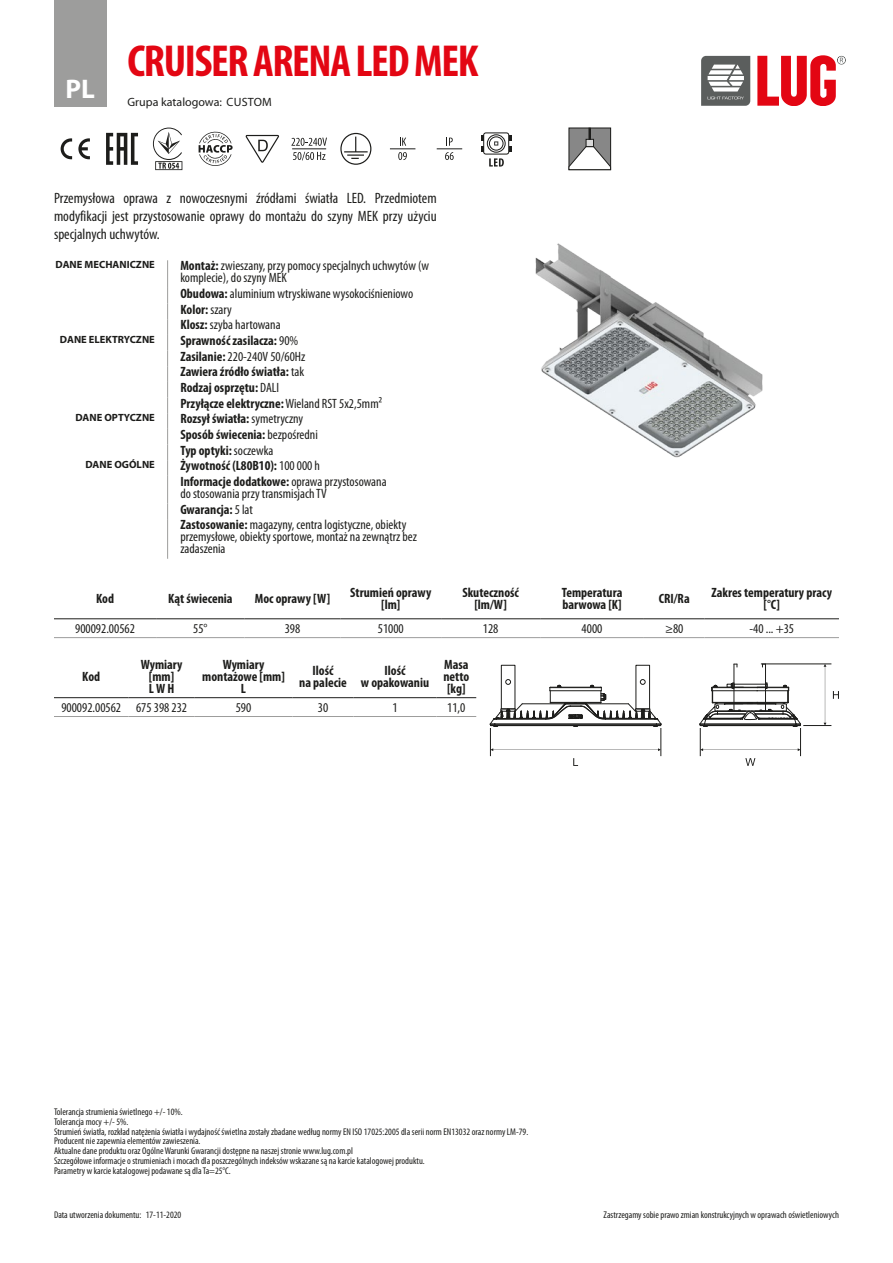
<style>
.page{position:relative;width:893px;height:1263px;background:#fff}
.page>*{position:absolute;margin:0;border:0;box-sizing:border-box;transform-origin:0 0}
.t1{font:700 condensed 45px "Myriad Pro";letter-spacing:-.03em;color:#e30613}
.t2{font:700 27px "Myriad Pro";color:#fff}
.Charakterystyka{font:condensed 15px/18px "Myriad Pro";color:#1d1d1b;text-align:justify}
.tabela_opisowa_body{font:condensed 13.5px/12px "Myriad Pro";color:#1d1d1b}
.tabela_opisowa_body-2{font:700 condensed 13.5px "Myriad Pro";color:#1d1d1b}
.tabela_naglowek{font:700 condensed 13.5px/12px "Myriad Pro";color:#1d1d1b;text-align:center}
.tabela_body{font:condensed 13.5px "Myriad Pro";color:#1d1d1b}
.t3{font:12px "Myriad Pro";color:#1d1d1b}
.tab_opisy_tab{font:700 10.5px "Myriad Pro";color:#1d1d1b}
.t4{font:condensed 9.75px/9.8px "Myriad Pro";color:#1d1d1b}
.s1{font-weight:700}
.s2{font-weight:400}
</style>
<div class="page">
<div style="left:54px;top:0;width:52px;height:106px;background:#9d9d9c"></div>
<svg style="left:757px;top:55px;width:89px;height:51px"></svg>
<svg style="left:701px;top:56px;width:49px;height:50px"></svg>
<img style="left:535px;top:243px;width:228px;height:215px">
<svg style="left:61px;top:138px;width:29px;height:21px"></svg>
<svg style="left:106px;top:133px;width:32px;height:32px"></svg>
<svg style="left:153px;top:128px;width:29px;height:42px"></svg>
<svg style="left:199px;top:131px;width:34px;height:35px"></svg>
<svg style="left:246px;top:135px;width:33px;height:28px"></svg>
<svg style="left:291px;top:138px;width:36px;height:8px"></svg>
<svg style="left:293px;top:152px;width:32px;height:8px"></svg>
<hr style="left:292px;top:148px;width:34px;height:1px;background:#1d1d1b">
<svg style="left:340px;top:133px;width:31px;height:32px"></svg>
<svg style="left:390px;top:138px;width:25px;height:22px"></svg>
<svg style="left:437px;top:138px;width:25px;height:22px"></svg>
<svg style="left:481px;top:132px;width:30px;height:35px"></svg>
<div style="left:569px;top:128px;width:42px;height:42px;background:#878787"></div>
<div style="left:568px;top:128px;width:43px;height:42px;border:1px solid #1d1d1b"></div>
<svg style="left:568px;top:146px;width:43px;height:24px"></svg>
<div style="left:586px;top:139px;width:8px;height:8px;background:#dadada;border:1px solid #1d1d1b"></div>
<svg style="left:589px;top:128px;width:2px;height:12px"></svg>
<svg style="left:167px;top:260px;width:1px;height:259px"></svg>
<hr style="left:167px;top:519px;width:1px;height:40px;background:#9d9d9c">
<hr style="left:54px;top:716px;width:74px;height:1px;background:#9d9d9c">
<hr style="left:128px;top:716px;width:67px;height:1px;background:#9d9d9c">
<hr style="left:195px;top:716px;width:97px;height:1px;background:#9d9d9c">
<hr style="left:292px;top:716px;width:62px;height:1px;background:#9d9d9c">
<hr style="left:354px;top:716px;width:82px;height:1px;background:#9d9d9c">
<hr style="left:436px;top:716px;width:40px;height:1px;background:#9d9d9c">
<hr style="left:54px;top:697px;width:74px;height:1px;background:#1d1d1b">
<hr style="left:128px;top:697px;width:67px;height:1px;background:#1d1d1b">
<hr style="left:195px;top:697px;width:97px;height:1px;background:#1d1d1b">
<hr style="left:292px;top:697px;width:62px;height:1px;background:#1d1d1b">
<hr style="left:354px;top:697px;width:82px;height:1px;background:#1d1d1b">
<hr style="left:436px;top:697px;width:40px;height:1px;background:#1d1d1b">
<div style="left:501px;top:665px;width:14px;height:44px;border:1px solid #1d1d1b"></div>
<div style="left:636px;top:665px;width:14px;height:44px;border:1px solid #1d1d1b"></div>
<svg style="left:490px;top:679px;width:172px;height:87px"></svg>
<svg style="left:700px;top:664px;width:139px;height:102px"></svg>
<hr style="left:54px;top:637px;width:102px;height:1px;background:#9d9d9c">
<hr style="left:156px;top:637px;width:88px;height:1px;background:#9d9d9c">
<hr style="left:244px;top:637px;width:96px;height:1px;background:#9d9d9c">
<hr style="left:340px;top:637px;width:101px;height:1px;background:#9d9d9c">
<hr style="left:441px;top:637px;width:99px;height:1px;background:#9d9d9c">
<hr style="left:540px;top:637px;width:104px;height:1px;background:#9d9d9c">
<hr style="left:644px;top:637px;width:61px;height:1px;background:#9d9d9c">
<hr style="left:705px;top:637px;width:134px;height:1px;background:#9d9d9c">
<hr style="left:54px;top:618px;width:102px;height:1px;background:#1d1d1b">
<hr style="left:156px;top:618px;width:88px;height:1px;background:#1d1d1b">
<hr style="left:244px;top:618px;width:96px;height:1px;background:#1d1d1b">
<hr style="left:340px;top:618px;width:101px;height:1px;background:#1d1d1b">
<hr style="left:441px;top:618px;width:99px;height:1px;background:#1d1d1b">
<hr style="left:540px;top:618px;width:104px;height:1px;background:#1d1d1b">
<hr style="left:644px;top:618px;width:61px;height:1px;background:#1d1d1b">
<hr style="left:705px;top:618px;width:134px;height:1px;background:#1d1d1b">
<h2 class="t2" style="left:65px;top:71px;width:31px">PL</h2>
<h1 class="t1" style="left:128px;top:33px;width:352px">CRUISER ARENA LED MEK</h1>
<p class="t3" style="left:128px;top:95px;width:146px">Grupa katalogowa: CUSTOM</p>
<p class="Charakterystyka" style="left:54px;top:188px;width:384px">Przemysłowa oprawa z nowoczesnymi źródłami światła LED. Przedmiotem modyfikacji jest przystosowanie oprawy do montażu do szyny MEK przy użyciu specjalnych uchwytów.</p>
<p class="tab_opisy_tab" style="left:56px;top:258px;width:101px">DANE MECHANICZNE</p>
<p class="tabela_opisowa_body" style="left:180px;top:260px;width:250px"><span class="s1">Montaż:</span> zwieszany, przy pomocy specjalnych uchwytów (w komplecie), do szyny MEK</p>
<p class="tabela_opisowa_body" style="left:180px;top:287px;width:234px"><span class="s1">Obudowa:</span> aluminium wtryskiwane wysokociśnieniowo</p>
<p class="tabela_opisowa_body-2" style="left:180px;top:301px;width:53px">Kolor: <span class="s2">szary</span></p>
<p class="tabela_opisowa_body" style="left:180px;top:319px;width:102px"><span class="s1">Klosz:</span> szyba hartowana</p>
<p class="tab_opisy_tab" style="left:60px;top:332px;width:96px">DANE ELEKTRYCZNE</p>
<p class="tabela_opisowa_body-2" style="left:180px;top:332px;width:119px">Sprawność zasilacza: <span class="s2">90%</span></p>
<p class="tabela_opisowa_body" style="left:180px;top:350px;width:127px"><span class="s1">Zasilanie:</span> 220-240V 50/60Hz</p>
<p class="tabela_opisowa_body-2" style="left:180px;top:363px;width:125px">Zawiera źródło światła: <span class="s2">tak</span></p>
<p class="tabela_opisowa_body-2" style="left:180px;top:379px;width:100px">Rodzaj osprzętu: <span class="s2">DALI</span></p>
<p class="tabela_opisowa_body-2" style="left:180px;top:395px;width:203px">Przyłącze elektryczne: <span class="s2">Wieland RST 5x2,5mm²</span></p>
<p class="tab_opisy_tab" style="left:75px;top:411px;width:81px">DANE OPTYCZNE</p>
<p class="tabela_opisowa_body-2" style="left:180px;top:410px;width:124px">Rozsył światła: <span class="s2">symetryczny</span></p>
<p class="tabela_opisowa_body-2" style="left:180px;top:426px;width:139px">Sposób świecenia: <span class="s2">bezpośredni</span></p>
<p class="tabela_opisowa_body-2" style="left:180px;top:442px;width:95px">Typ optyki: <span class="s2">soczewka</span></p>
<p class="tab_opisy_tab" style="left:85px;top:458px;width:71px">DANE OGÓLNE</p>
<p class="tabela_opisowa_body-2" style="left:180px;top:457px;width:141px">Żywotność (L80B10): <span class="s2">100 000 h</span></p>
<p class="tabela_opisowa_body" style="left:180px;top:475px;width:208px"><span class="s1">Informacje dodatkowe:</span> oprawa przystosowana do stosowania przy transmisjach TV</p>
<p class="tabela_opisowa_body-2" style="left:180px;top:501px;width:74px">Gwarancja: <span class="s2">5 lat</span></p>
<p class="tabela_opisowa_body" style="left:180px;top:519px;width:238px"><span class="s1">Zastosowanie:</span> magazyny, centra logistyczne, obiekty przemysłowe, obiekty sportowe, montaż na zewnątrz bez zadaszenia</p>
<p class="tabela_naglowek" style="left:96px;top:592px;width:20px">Kod</p>
<p class="tabela_naglowek" style="left:168px;top:592px;width:66px">Kąt świecenia</p>
<p class="tabela_naglowek" style="left:255px;top:592px;width:77px">Moc oprawy [W]</p>
<p class="tabela_naglowek" style="left:350px;top:586px;width:83px">Strumień oprawy [lm]</p>
<p class="tabela_naglowek" style="left:462px;top:586px;width:58px">Skuteczność [lm/W]</p>
<p class="tabela_naglowek" style="left:562px;top:586px;width:62px;text-align:left">Temperatura barwowa [K]</p>
<p class="tabela_naglowek" style="left:659px;top:592px;width:32px">CRI/Ra</p>
<p class="tabela_naglowek" style="left:712px;top:586px;width:122px">Zakres temperatury pracy [°C]</p>
<p class="tabela_body" style="left:75px;top:621px;width:61px">900092.00562</p>
<p class="tabela_body" style="left:193px;top:621px;width:16px">55°</p>
<p class="tabela_body" style="left:285px;top:621px;width:17px">398</p>
<p class="tabela_body" style="left:378px;top:621px;width:27px">51000</p>
<p class="tabela_body" style="left:483px;top:621px;width:17px">128</p>
<p class="tabela_body" style="left:582px;top:621px;width:22px">4000</p>
<p class="tabela_body" style="left:665px;top:621px;width:20px">≥80</p>
<p class="tabela_body" style="left:749px;top:621px;width:46px">-40 ... +35</p>
<p class="tabela_naglowek" style="left:82px;top:671px;width:20px">Kod</p>
<p class="tabela_naglowek" style="left:141px;top:659px;width:43px">Wymiary [mm]</p>
<p class="tabela_naglowek" style="left:149px;top:683px;width:27px">L W H</p>
<p class="tabela_naglowek" style="left:202px;top:659px;width:84px">Wymiary montażowe [mm]</p>
<p class="tabela_naglowek" style="left:241px;top:683px;width:7px">L</p>
<p class="tabela_naglowek" style="left:299px;top:665px;width:49px">Ilość<br>na palecie</p>
<p class="tabela_naglowek" style="left:361px;top:665px;width:70px">Ilość<br>w opakowaniu</p>
<p class="tabela_naglowek" style="left:443px;top:659px;width:27px;text-align:justify">Masa netto [kg]</p>
<p class="tabela_body" style="left:61px;top:700px;width:61px">900092.00562</p>
<p class="tabela_body" style="left:136px;top:700px;width:53px">675 398 232</p>
<p class="tabela_body" style="left:236px;top:700px;width:17px">590</p>
<p class="tabela_body" style="left:318px;top:700px;width:12px">30</p>
<p class="tabela_body" style="left:392px;top:700px;width:7px">1</p>
<p class="tabela_body" style="left:447px;top:700px;width:20px">11,0</p>
<p class="t4" style="left:54px;top:1107px;width:476px">Tolerancja strumienia świetlnego +/- 10%.<br>Tolerancja mocy +/- 5%.<br>Strumień światła, rozkład natężenia światła i wydajność świetlna zostały zbadane według normy EN ISO 17025:2005 dla serii norm EN13032 oraz normy LM-79.<br>Producent nie zapewnia elementów zawieszenia.<br>Aktualne dane produktu oraz Ogólne Warunki Gwarancji dostępne na naszej stronie www.lug.com.pl<br>Szczegółowe informacje o strumieniach i mocach dla poszczególnych indeksów wskazane są na karcie katalogowej produktu.<br>Parametry w karcie katalogowej podawane są dla Ta=25°C.</p>
<p class="t4" style="left:54px;top:1210px;width:129px">Data utworzenia dokumentu: 17-11-2020</p>
<p class="t4" style="left:604px;top:1210px;width:237px">Zastrzegamy sobie prawo zmian konstrukcyjnych w oprawach oświetleniowych</p>
</div>
